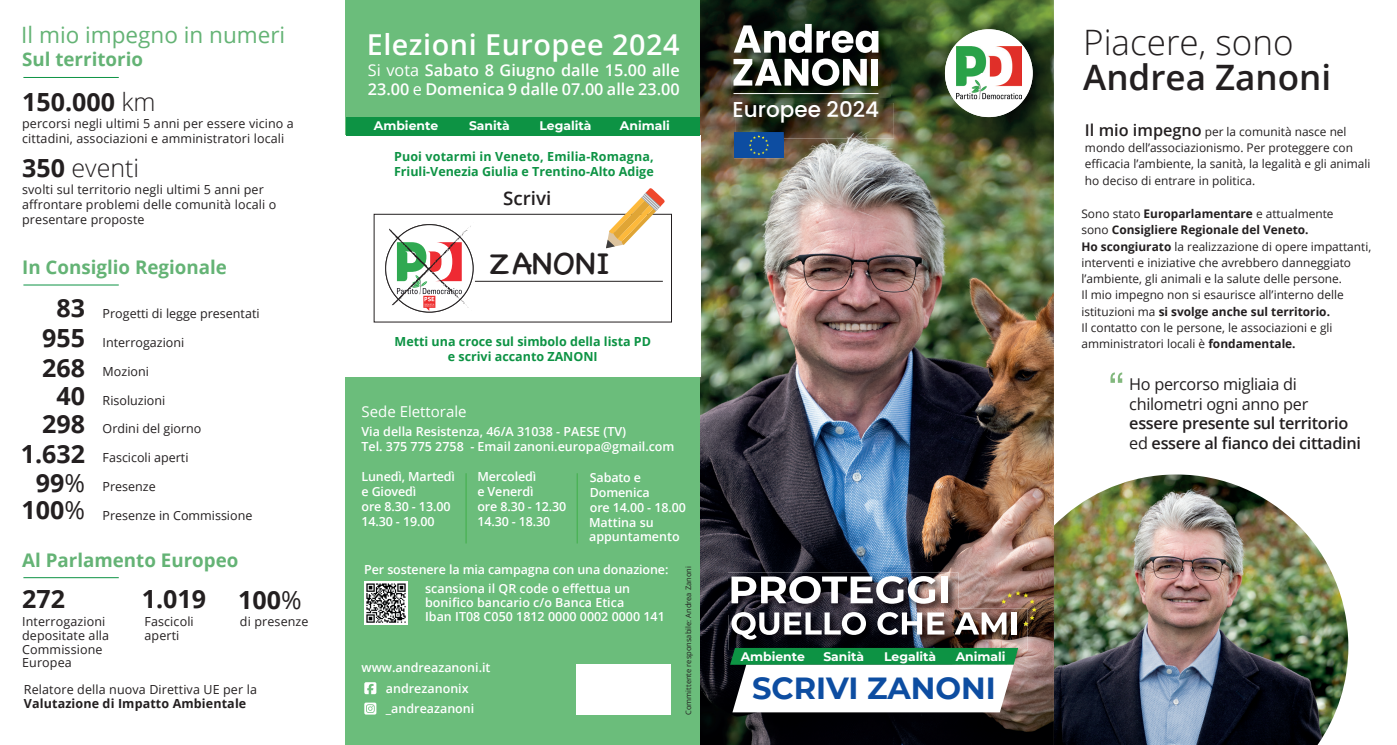
<style>
.page{position:relative;width:1397px;height:745px;background:#fff}
.page>*{position:absolute;margin:0;border:0;box-sizing:border-box;transform-origin:0 0}
.t1{font:300 35px "Open Sans";color:#231f20}
.t2{font:600 35px "Open Sans";color:#231f20}
.t3{font:31.25px "Chalkboard SE";color:#231f20}
.t4{font:700 30.5px "Montserrat";color:#0d4da1}
.t5{font:600 28.75px "Open Sans";letter-spacing:.02em;color:#fff}
.t6{font:700 25px/28.6px "Open Sans";color:#231f20;text-align:center}
.t7{font:300 25px "Open Sans";color:#231f20}
.t8{font:22.5px "Open Sans";color:#64b375}
.t9{font:500 21.5px "Poppins";color:#fff}
.t10{font:700 18.75px "Open Sans";color:#64b375}
.t11{font:600 18.75px "Open Sans";color:#231f20}
.t12{font:600 16.25px/19.5px "Open Sans";color:#fff}
.t13{font:600 16.25px/19.5px "Open Sans";letter-spacing:-.02em;color:#231f20}
.t14{font:16.25px/19.5px "Open Sans";letter-spacing:-.02em;color:#231f20}
.t15{font:15px "Open Sans";color:#fff}
.t16{font:12.5px/13.8px "Open Sans";letter-spacing:.01em;color:#231f20}
.t17{font:600 12.5px/15px "Open Sans";color:#fff}
.t18{font:700 12.5px/15px "Open Sans";color:#0d9344;text-align:center}
.t19{font:600 12.5px "Open Sans";color:#fff}
.t20{font:700 12.5px "Open Sans";letter-spacing:.01em;color:#231f20}
.t21{font:700 12.38px "Montserrat";color:#fff}
.t22{font:11.88px/16.2px "Open Sans";color:#231f20}
.t23{font:7.5px "Open Sans";color:#231f20}
.s1{font-weight:300}
.s2{font-weight:700}
.s3{font-weight:400}
.s4{font-weight:600;font-size:16.25px}
</style>
<div class="page">
<hr style="left:23px;top:77px;width:96px;height:1px;background:#0d9344">
<hr style="left:23px;top:284px;width:96px;height:1px;background:#0d9344">
<hr style="left:23px;top:577px;width:96px;height:1px;background:#0d9344">
<svg style="left:1110px;top:372px;width:12px;height:10px"></svg>
<img style="left:1053px;top:474px;width:294px;height:270px">
<img style="left:700px;top:0;width:353px;height:744px">
<img style="left:731px;top:22px;width:159px;height:76px">
<svg style="left:733px;top:24px;width:145px;height:62px"></svg>
<div style="left:871px;top:59px;width:6px;height:26px;background:#fff"></div>
<img style="left:728px;top:572px;width:230px;height:36px">
<svg style="left:731px;top:575px;width:204px;height:28px"></svg>
<div style="left:941px;top:576px;width:6px;height:27px;background:#fff"></div>
<img style="left:728px;top:614px;width:299px;height:35px">
<img style="left:728px;top:608px;width:226px;height:6px">
<svg style="left:731px;top:611px;width:134px;height:28px"></svg>
<svg style="left:877px;top:611px;width:67px;height:23px"></svg>
<svg style="left:954px;top:590px;width:82px;height:44px;background:#92786c"></svg>
<div style="left:1011px;top:612px;width:5px;height:22px;background:#fff"></div>
<svg style="left:730px;top:647px;width:288px;height:65px"></svg>
<hr style="left:733px;top:93px;width:145px;height:1px;background:#fff">
<div style="left:734px;top:132px;width:49px;height:26px;background:#0d4da1"></div>
<img style="left:735px;top:103px;width:158px;height:35px">
<img style="left:735px;top:132px;width:48px;height:6px">
<svg style="left:748px;top:135px;width:20px;height:20px"></svg>
<div style="left:944px;top:29px;width:88px;height:88px;background:#fff;border-radius:50%"></div>
<img style="left:956px;top:47px;width:64px;height:52px">
<div style="left:345px;top:0;width:355px;height:744px;background:#6bbd7b"></div>
<svg style="left:364px;top:682px;width:12px;height:11px"></svg>
<svg style="left:364px;top:702px;width:12px;height:12px"></svg>
<div style="left:576px;top:663px;width:94px;height:51px;background:#fff"></div>
<div style="left:343px;top:135px;width:357px;height:241px;background:#fff"></div>
<div style="left:374px;top:214px;width:297px;height:108px;border:1px solid #231f20"></div>
<div style="left:346px;top:117px;width:354px;height:18px;background:#0d9344"></div>
<svg style="left:606px;top:188px;width:58px;height:60px"></svg>
<img style="left:365px;top:581px;width:42px;height:43px">
<hr style="left:475px;top:281px;width:187px;height:1px;background:#231f20">
<svg style="left:389px;top:224px;width:85px;height:87px"></svg>
<hr style="left:465px;top:473px;width:1px;height:70px;background:#40ae49">
<hr style="left:576px;top:473px;width:1px;height:70px;background:#40ae49">
<h3 class="t8" style="left:21px;top:19px;width:265px">Il mio impegno in numeri</h3>
<h3 class="t10" style="left:22px;top:46px;width:122px">Sul territorio</h3>
<h3 class="t6" style="left:22px;top:86px;width:135px">150.000 <span class="s1">km</span></h3>
<p class="t16" style="left:22px;top:115px;width:273px;line-height:15px">percorsi negli ultimi 5 anni per essere vicino a cittadini, associazioni e amministratori locali</p>
<h3 class="t7" style="left:22px;top:151px;width:118px"><span class="s2">350</span> eventi</h3>
<p class="t16" style="left:22px;top:182px;width:256px;line-height:15px">svolti sul territorio negli ultimi 5 anni per affrontare problemi delle comunità locali o presentare proposte</p>
<h3 class="t10" style="left:22px;top:254px;width:206px">In Consiglio Regionale</h3>
<h3 class="t6" style="left:42px;top:292px;width:44px;line-height:29.6px">83<br>955<br>268</h3>
<h3 class="t6" style="left:21px;top:409px;width:66px;text-align:right">298<br>1.632<br>99<span class="s3">%<br></span>100<span class="s3">%</span></h3>
<h3 class="t6" style="left:56px;top:380px;width:30px">40</h3>
<p class="t16" style="left:103px;top:306px;width:158px">Progetti di legge presentati</p>
<p class="t16" style="left:103px;top:335px;width:83px">Interrogazioni</p>
<p class="t16" style="left:103px;top:364px;width:48px">Mozioni</p>
<p class="t16" style="left:103px;top:392px;width:64px">Risoluzioni</p>
<p class="t16" style="left:103px;top:421px;width:100px">Ordini del giorno</p>
<p class="t16" style="left:103px;top:450px;width:87px">Fascicoli aperti</p>
<p class="t16" style="left:103px;top:479px;width:55px">Presenze</p>
<p class="t16" style="left:103px;top:507px;width:151px">Presenze in Commissione</p>
<h3 class="t10" style="left:22px;top:546px;width:218px">Al Parlamento Europeo</h3>
<h3 class="t6" style="left:22px;top:583px;width:44px">272</h3>
<h3 class="t6" style="left:142px;top:583px;width:66px">1.019</h3>
<h3 class="t6" style="left:238px;top:584px;width:65px">100<span class="s3">%</span></h3>
<p class="t16" style="left:22px;top:613px;width:89px">Interrogazioni depositate alla<br>Commissione<br>Europea</p>
<p class="t16" style="left:144px;top:613px;width:51px">Fascicoli aperti</p>
<p class="t16" style="left:240px;top:613px;width:70px">di presenze</p>
<p class="t16" style="left:24px;top:681px;width:234px">Relatore della nuova Direttiva UE per la</p>
<p class="t20" style="left:24px;top:693px;width:224px">Valutazione di Impatto Ambientale</p>
<h3 class="t5" style="left:367px;top:25px;width:314px">Elezioni Europee 2024</h3>
<h3 class="t12" style="left:368px;top:60px;width:313px"><span class="s3">Si vota</span> Sabato 8 Giugno dalle 15.00 alle<br>23.00 <span class="s3">e</span> Domenica 9 dalle 07.00 alle 23.00</h3>
<p class="t21" style="left:374px;top:117px;width:66px">Ambiente</p>
<p class="t21" style="left:469px;top:117px;width:42px">Sanità</p>
<p class="t21" style="left:539px;top:117px;width:54px">Legalità</p>
<p class="t21" style="left:620px;top:117px;width:51px">Animali</p>
<p class="t18" style="left:394px;top:149px;width:261px;text-align:left">Puoi votarmi in Veneto, Emilia-Romagna,<br>Friuli-Venezia Giulia e Trentino-Alto Adige</p>
<h3 class="t11" style="left:503px;top:185px;width:50px">Scrivi</h3>
<h2 class="t3" style="left:489px;top:235px;width:122px">ZANONI</h2>
<p class="t18" style="left:394px;top:333px;width:258px">Metti una croce sul simbolo della lista PD e scrivi accanto ZANONI</p>
<p class="t15" style="left:361px;top:401px;width:107px">Sede Elettorale</p>
<p class="t17" style="left:361px;top:424px;width:314px">Via della Resistenza, 46/A 31038 - PAESE (TV)<br>Tel. 375 775 2758 - Email zanoni.europa@gmail.com</p>
<p class="t17" style="left:361px;top:469px;width:95px">Lunedì, Martedì e Giovedì<br>ore 8.30 - 13.00<br>14.30 - 19.00</p>
<p class="t17" style="left:477px;top:469px;width:90px">Mercoledì<br>e Venerdì<br>ore 8.30 - 12.30<br>14.30 - 18.30</p>
<p class="t17" style="left:589px;top:469px;width:97px">Sabato e<br>Domenica<br>ore 14.00 - 18.00</p>
<p class="t17" style="left:589px;top:515px;width:92px;line-height:13.8px">Mattina su appuntamento</p>
<p class="t17" style="left:425px;top:581px;width:241px;line-height:13.8px">scansiona il QR code o effettua un bonifico bancario c/o Banca Etica<br>Iban IT08 C050 1812 0000 0002 0000 141</p>
<p class="t17" style="left:364px;top:561px;width:305px">Per sostenere la mia campagna con una donazione:</p>
<p class="t23" style="left:683px;top:714px;width:150px;rotate:-90deg">Committente responsabile: Andrea Zanoni</p>
<p class="t19" style="left:361px;top:658px;width:130px">www.andreazanoni.it</p>
<p class="t19" style="left:386px;top:699px;width:90px">_andreazanoni</p>
<p class="t19" style="left:386px;top:679px;width:84px">andrezanonix</p>
<h3 class="t9" style="left:732px;top:97px;width:148px">Europee 2024</h3>
<p class="t21" style="left:740px;top:647px;width:66px">Ambiente</p>
<p class="t21" style="left:823px;top:647px;width:42px">Sanità</p>
<p class="t21" style="left:883px;top:647px;width:54px">Legalità</p>
<p class="t21" style="left:955px;top:647px;width:51px">Animali</p>
<h3 class="t4" style="left:752px;top:665px;width:245px">SCRIVI ZANONI</h3>
<h1 class="t1" style="left:1082px;top:18px;width:212px">Piacere, sono</h1>
<h1 class="t2" style="left:1082px;top:53px;width:249px">Andrea Zanoni</h1>
<p class="t22" style="left:1084px;top:123px;width:287px"><span class="s4">Il mio impegno</span> per la comunità nasce nel mondo dell’associazionismo. Per proteggere con efficacia l’ambiente, la sanità, la legalità e gli animali ho deciso di entrare in politica.</p>
<p class="t22" style="left:1081px;top:205px;width:291px">Sono stato <span class="s2">Europarlamentare</span> e attualmente<br>sono <span class="s2">Consigliere Regionale del Veneto.<br>Ho scongiurato</span> la realizzazione di opere impattanti, interventi e iniziative che avrebbero danneggiato l’ambiente, gli animali e la salute delle persone.<br>Il mio impegno non si esaurisce all’interno delle istituzioni ma <span class="s2">si svolge anche sul territorio.<br></span>Il contatto con le persone, le associazioni e gli amministratori locali è <span class="s2">fondamentale.</span></p>
<h3 class="t14" style="left:1129px;top:374px;width:180px">Ho percorso migliaia di chilometri ogni anno per</h3>
<h3 class="t13" style="left:1129px;top:413px;width:233px">essere presente sul territorio <span class="s3">ed</span> essere al fianco dei cittadini</h3>
</div>
